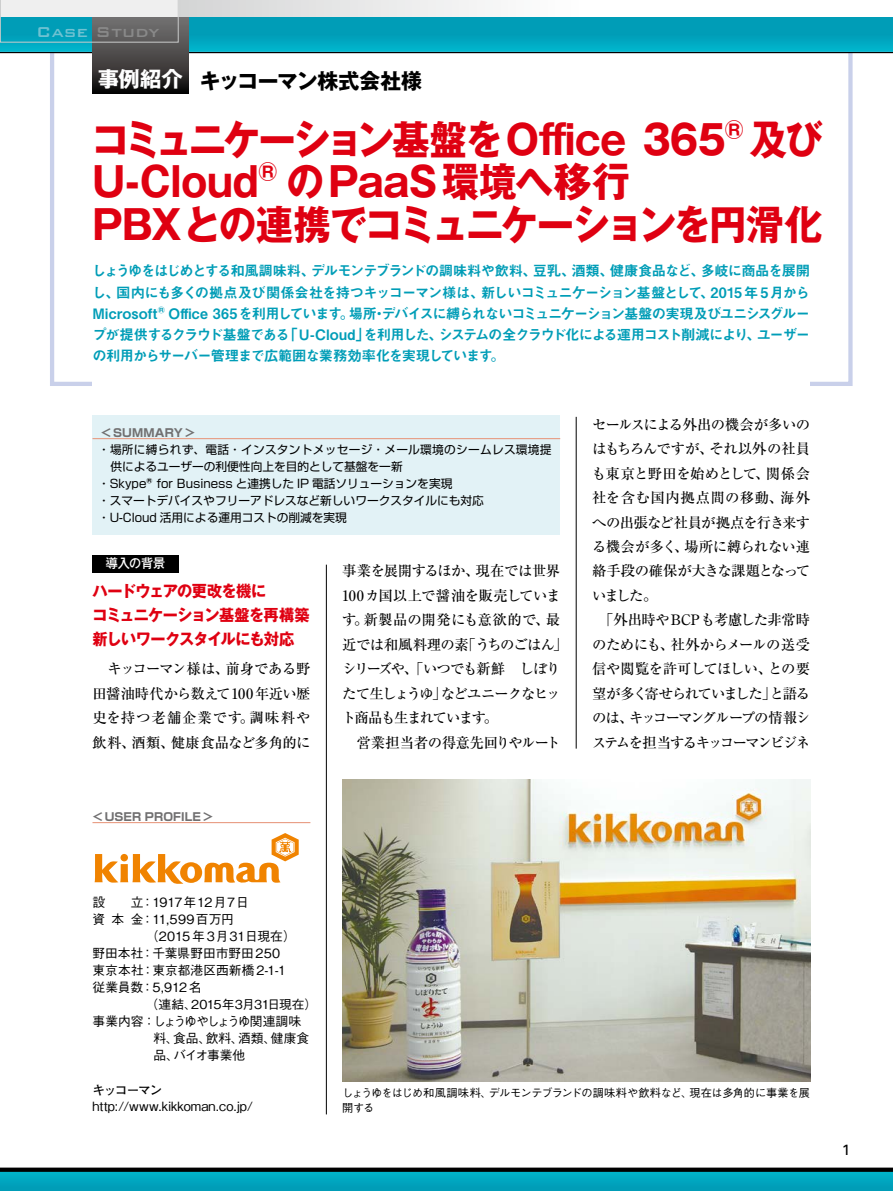
<style>
.page{position:relative;width:893px;height:1191px;background:#fff}
.page>*{position:absolute;margin:0;border:0;box-sizing:border-box;transform-origin:0 0}
.t1{font:700 40.35px/42.6px "Gothic MB101 Pro";letter-spacing:-.03em;color:#df0011;scale:.93 1}
.t2{font:700 21.3px "Gothic MB101 Pro";letter-spacing:-.02em;color:#000}
.t3{font:700 21.3px "Gothic MB101 Pro";color:#fff}
.t4{font:500 19.2px "Bank Gothic BT";color:#898989}
.t5{font:700 15.9px/24.5px "Gothic MB101 Pro";letter-spacing:-.045em;color:#df0011;scale:.95 1}
.t6{font:14.85px "Univers";color:#000}
.t7{font:500 14.4px/24.5px "Ryumin Pro";letter-spacing:-.04em;color:#000}
.t8{font:14.4px/21.3px "Midashi Go Pro MB31";letter-spacing:-.085em;color:#009db7;text-align:justify}
.t9{font:500 12.75px/17px "Gothic BBB Pro";color:#000}
.t10{font:500 12.75px "Gothic BBB Pro";letter-spacing:.065em;color:#000}
.t11{font:500 12.75px "Gothic BBB Pro";letter-spacing:.03em;color:#000}
.t12{font:700 12.75px "Futo Go B101 Pro";letter-spacing:-.095em;color:#000}
.t13{font:500 12.75px "Gothic MB101 Pro";letter-spacing:-.01em;color:#fff;scale:.95 1}
.t14{font:500 12.3px "Gothic BBB Pro";letter-spacing:-.04em;color:#000}
.t15{font:11.7px "Shin Go Pro";color:#000}
.t16{font:11.7px "Shin Go Pro";letter-spacing:.025em;color:#000}
.t17{font:500 11.1px/14.9px "Gothic BBB Pro";letter-spacing:-.035em;color:#000}
.t18{font:700 11.1px "Shin Go Pro";letter-spacing:.01em;color:#717071}
.s1{color:#6fc2d2}
.s2{font-family:"Gothic MB101 Pro";font-weight:700}
</style>
<div class="page">
<svg style="left:179px;top:0;width:298px;height:17px"></svg>
<div style="left:0;top:17px;width:893px;height:34px;background:#009db7"></div>
<div style="left:0;top:1169px;width:893px;height:22px;background:#009db7"></div>
<svg style="left:0;top:1171px;width:893px;height:9px"></svg>
<svg style="left:0;top:51px;width:893px;height:2px;background:#0d5b66"></svg>
<svg style="left:0;top:1167px;width:893px;height:4px;background:#262626"></svg>
<div style="left:0;top:34px;width:893px;height:17px;background:#00a9c2"></div>
<svg style="left:92px;top:17px;width:96px;height:77px;background:#383535"></svg>
<svg style="left:0;top:0;width:179px;height:43px"></svg>
<div style="left:92px;top:555px;width:87px;height:17px;background:#000"></div>
<hr style="left:326px;top:564px;width:1px;height:550px;background:#000">
<hr style="left:576px;top:417px;width:1px;height:331px;background:#000">
<div style="left:92px;top:416px;width:468px;height:119px;background:#e2f2f6"></div>
<hr style="left:92px;top:438px;width:468px;height:1px;background:#e7977d">
<hr style="left:92px;top:822px;width:218px;height:1px;background:#e7977d">
<img style="left:342px;top:779px;width:468px;height:302px">
<svg style="left:95px;top:833px;width:204px;height:51px"></svg>
<h3 class="t4" style="left:36px;top:22px;width:125px"><span class="s1">Case</span> Study</h3>
<h2 class="t3" style="left:98px;top:61px;width:86px">事例紹介</h2>
<h2 class="t2" style="left:200px;top:63px;width:224px">キッコーマン株式会社様</h2>
<h1 class="t1" style="left:92px;top:113px;width:787px">コミュニケーション基盤をOffice 365®及び<br>U-Cloud®のPaaS環境へ移行<br>PBXとの連携でコミュニケーションを円滑化</h1>
<p class="t8" style="left:92px;top:258px;width:719px">しょうゆをはじめとする和風調味料、デルモンテブランドの調味料や飲料、豆乳、酒類、健康食品など、多岐に商品を展開し、国内にも多くの拠点及び関係会社を持つキッコーマン様は、新しいコミュニケーション基盤として、2015 年 5月からMicrosoft<span class="s2">®</span>Office 365 を利用しています。場所・デバイスに縛られないコミュニケーション基盤の実現及びユニシスグループが提供するクラウド基盤である「 U-Cloud」を利用した、システムの全クラウド化による運用コスト削減により、ユーザーの利用からサーバー管理まで広範囲な業務効率化を実現しています。</p>
<p class="t18" style="left:101px;top:424px;width:96px">＜SUMMARY＞</p>
<p class="t16" style="left:98px;top:440px;width:455px">・場所に縛られず、電話・インスタントメッセージ・メール環境のシームレス環境提</p>
<p class="t15" style="left:110px;top:457px;width:294px">供によるユーザーの利便性向上を目的として基盤を一新</p>
<p class="t15" style="left:98px;top:474px;width:356px">・Skype<span class="s2">®</span>for Business と連携した IP 電話ソリューションを実現</p>
<p class="t15" style="left:98px;top:491px;width:387px">・スマートデバイスやフリーアドレスなど新しいワークスタイルにも対応</p>
<p class="t15" style="left:98px;top:508px;width:250px">・U-Cloud 活用による運用コストの削減を実現</p>
<p class="t13" style="left:106px;top:553px;width:64px">導入の背景</p>
<p class="t5" style="left:92px;top:576px;width:230px">ハードウェアの更改を機に<br>コミュニケーション基盤を再構築新しいワークスタイルにも対応</p>
<p class="t7" style="left:92px;top:655px;width:220px;text-align:justify">　キッコーマン様は、前身である野田醤油時代から数えて100 年近い歴史を持つ老舗企業です。調味料や飲料、酒類、健康食品など多角的に</p>
<p class="t18" style="left:92px;top:807px;width:122px">＜USER PROFILE＞</p>
<p class="t7" style="left:342px;top:558px;width:227px">事業を展開するほか、現在では世界<br>100カ国以上で醤油を販売しています。新製品の開発にも意欲的で、最近では和風料理の素「うちのごはん」シリーズや、「いつでも新鮮　しぼりたて生しょうゆ」などユニークなヒット商品も生まれています。<br>　営業担当者の得意先回りやルート</p>
<p class="t7" style="left:592px;top:411px;width:220px">セールスによる外出の機会が多いのはもちろんですが、それ以外の社員も東京と野田を始めとして、関係会社を含む国内拠点間の移動、海外への出張など社員が拠点を行き来する機会が多く、場所に縛られない連絡手段の確保が大きな課題となっていました。<br>　「外出時やBCPも考慮した非常時のためにも、社外からメールの送受信や閲覧を許可してほしい、との要望が多く寄せられていました」と語るのは、キッコーマングループの情報システムを担当するキッコーマンビジネ</p>
<p class="t10" style="left:92px;top:892px;width:158px">設　　立： 1917年12月7日</p>
<p class="t11" style="left:92px;top:909px;width:143px">資本 金： 11,599百万円</p>
<p class="t9" style="left:146px;top:926px;width:151px">（2015年3月31日現在）</p>
<p class="t9" style="left:92px;top:943px;width:189px">野田本社： 千葉県野田市野田250</p>
<p class="t9" style="left:92px;top:960px;width:195px">東京本社： 東京都港区西新橋 2-1-1</p>
<p class="t9" style="left:92px;top:977px;width:111px">従業員数： 5,912名</p>
<p class="t14" style="left:146px;top:994px;width:173px">（連結、2015年3月31日現在）</p>
<p class="t9" style="left:154px;top:1011px;width:157px;text-indent:-61px">事業内容：しょうゆやしょうゆ関連調味料、食品、飲料、酒類、健康食品、バイオ事業他</p>
<p class="t12" style="left:92px;top:1080px;width:72px">キッコーマン</p>
<p class="t9" style="left:92px;top:1096px;width:162px">http://www.kikkoman.co.jp/</p>
<p class="t17" style="left:342px;top:1083px;width:469px">しょうゆをはじめ和風調味料、デルモンテブランドの調味料や飲料など、現在は多角的に事業を展開する</p>
<p class="t6" style="left:842px;top:1141px;width:10px">1</p>
</div>
